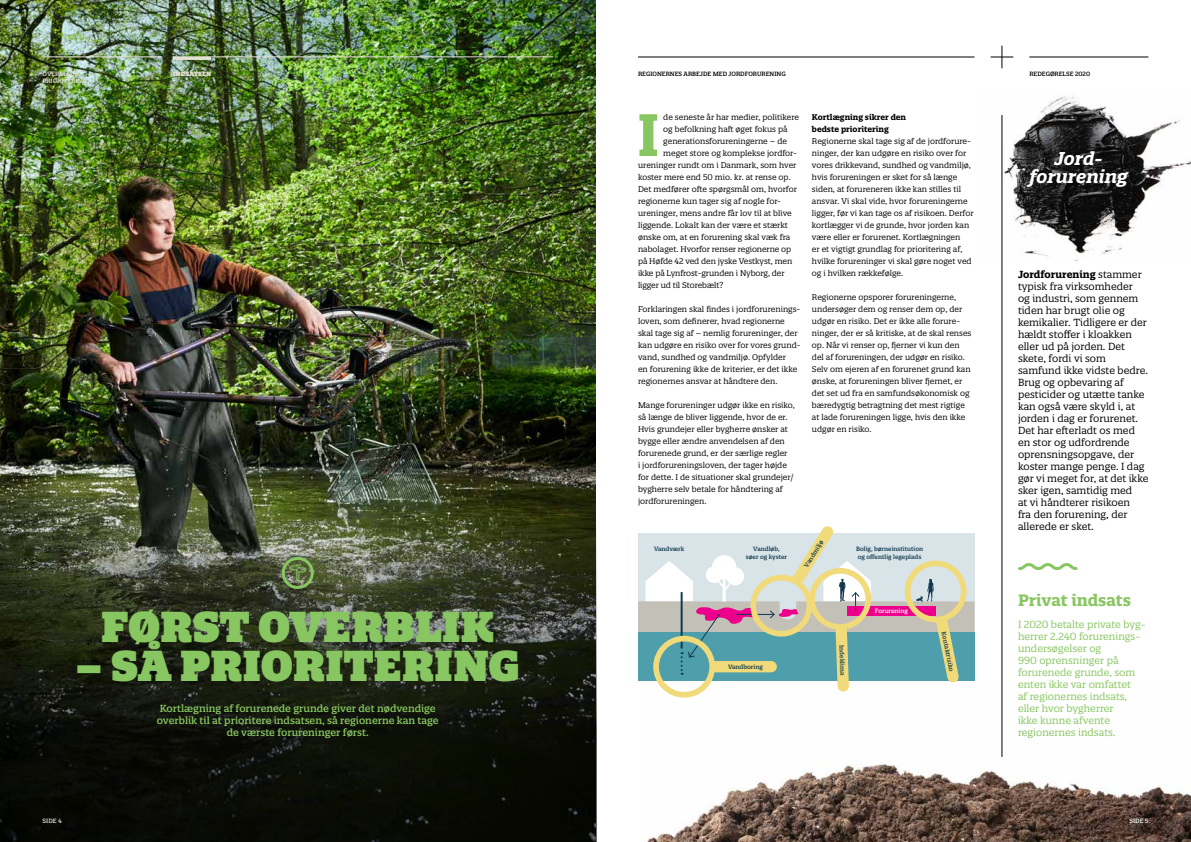
<style>
.page{position:relative;width:1191px;height:842px;background:#fff}
.page>*{position:absolute;margin:0;border:0;box-sizing:border-box;transform-origin:0 0}
.t1{font:700 58px "Quatro Slab";color:#87c661}
.t2{font:900 42px "Quatro Slab";color:#87c661}
.t3{font:italic 700 18px/18px "Quatro Slab";color:#fff;text-align:center}
.t4{font:700 16px "Quatro Slab";color:#87c661}
.t5{font:10px/12px "Quatro Slab";color:#000}
.t6{font:10px/12px "Quatro Slab";color:#87c661}
.t7{font:500 10px/12px "Quatro Slab";color:#87c661;text-align:center}
.t8{font:8px/12px "Quatro Slab";color:#000}
.t9{font:700 8px/12px "Quatro Slab";color:#000}
.t10{font:500 6px/8px "Quatro Slab";color:#11384e;text-align:center}
.t11{font:500 6px "Quatro Slab";color:#000}
.t12{font:500 6px/7.2px "Quatro Slab";color:#e3e0d4}
.t13{font:500 6px "Quatro Slab";color:#fff}
.t14{font:900 6px "Quatro Slab";color:#e3e0d4}
.s1{font-weight:700}
</style>
<div class="page">
<img style="left:647px;top:683px;width:544px;height:159px">
<img style="left:0;top:0;width:595px;height:490px">
<svg style="left:0;top:490px;width:596px;height:352px"></svg>
<img style="left:1002px;top:95px;width:189px;height:165px">
<svg style="left:282px;top:557px;width:32px;height:32px"></svg>
<hr style="left:1001px;top:115px;width:1px;height:642px;background:#000">
<svg style="left:1018px;top:563px;width:59px;height:7px"></svg>
<svg style="left:638px;top:526px;width:336px;height:172px"></svg>
<hr style="left:638px;top:57px;width:336px;height:1px;background:#000">
<hr style="left:1029px;top:57px;width:119px;height:1px;background:#000">
<svg style="left:990px;top:46px;width:23px;height:22px"></svg>
<hr style="left:43px;top:57px;width:119px;height:1px;background:#e3e0d4">
<hr style="left:173px;top:57px;width:380px;height:1px;background:#e3e0d4">
<hr style="left:173px;top:57px;width:38px;height:3px;background:#e3e0d4">
<p class="t12" style="left:43px;top:70px;width:46px">OVERBLIK &amp;<br>PRIORITERING</p>
<p class="t14" style="left:173px;top:70px;width:40px">INDSATSEN</p>
<p class="t11" style="left:638px;top:70px;width:149px">REGIONERNES ARBEJDE MED JORDFORURENING</p>
<p class="t11" style="left:1029px;top:70px;width:62px">REDEGØRELSE 2020</p>
<h1 class="t1" style="left:637px;top:98px;width:24px">I</h1>
<p class="t8" style="left:663px;top:111px;width:137px">de seneste år har medier, politikere</p>
<p class="t8" style="left:663px;top:123px;width:126px">og befolkning haft øget fokus på</p>
<p class="t8" style="left:663px;top:135px;width:125px">generationsforureningerne – de</p>
<p class="t8" style="left:663px;top:147px;width:135px">meget store og komplekse jordfor-</p>
<p class="t8" style="left:638px;top:159px;width:160px">ureninger rundt om i Danmark, som hver</p>
<p class="t8" style="left:638px;top:171px;width:154px">koster mere end 50 mio. kr. at rense op.</p>
<p class="t8" style="left:638px;top:183px;width:160px">Det medfører ofte spørgsmål om, hvorfor</p>
<p class="t8" style="left:638px;top:195px;width:145px">regionerne kun tager sig af nogle for-</p>
<p class="t8" style="left:638px;top:207px;width:155px">ureninger, mens andre får lov til at blive</p>
<p class="t8" style="left:638px;top:219px;width:151px">liggende. Lokalt kan der være et stærkt</p>
<p class="t8" style="left:638px;top:231px;width:154px">ønske om, at en forurening skal væk fra</p>
<p class="t8" style="left:638px;top:243px;width:155px">nabolaget. Hvorfor renser regionerne op</p>
<p class="t8" style="left:638px;top:255px;width:156px">på Høfde 42 ved den jyske Vestkyst, men</p>
<p class="t8" style="left:638px;top:267px;width:148px">ikke på Lynfrost-grunden i Nyborg, der</p>
<p class="t8" style="left:638px;top:279px;width:87px">ligger ud til Storebælt?</p>
<p class="t8" style="left:638px;top:303px;width:164px">Forklaringen skal findes i jordforurenings&shy;loven, som definerer, hvad regionerne skal tage sig af – nemlig forureninger, der kan udgøre en risiko over for vores grund&shy;vand, sundhed og vandmiljø. Opfylder<br>en forurening ikke de kriterier, er det ikke regionernes ansvar at håndtere den.</p>
<p class="t8" style="left:638px;top:399px;width:158px">Mange forureninger udgør ikke en risiko, så længe de bliver liggende, hvor de er.<br>Hvis grundejer eller bygherre ønsker at bygge eller ændre anvendelsen af den forurenede grund, er der særlige regler<br>i jordforureningsloven, der tager højde for dette. I de situationer skal grundejer/ bygherre selv betale for håndtering af jordforureningen.</p>
<p class="t9" style="left:812px;top:111px;width:96px">Kortlægning sikrer den bedste prioritering</p>
<p class="t8" style="left:812px;top:135px;width:163px">Regionerne skal tage sig af de jordforure&shy;ninger, der kan udgøre en risiko over for vores drikkevand, sundhed og vandmiljø, hvis forureningen er sket for så længe siden, at forureneren ikke kan stilles til ansvar. Vi skal vide, hvor forureningerne ligger, før vi kan tage os af risikoen. Derfor kortlægger vi de grunde, hvor jorden kan være eller er forurenet. Kortlægningen<br>er et vigtigt grundlag for prioritering af, hvilke forureninger vi skal gøre noget ved og i hvilken rækkefølge.</p>
<p class="t8" style="left:812px;top:291px;width:161px">Regionerne opsporer forureningerne, undersøger dem og renser dem op, der udgør en risiko. Det er ikke alle forure&shy;ninger, der er så kritiske, at de skal renses op. Når vi renser op, fjerner vi kun den del af forureningen, der udgør en risiko.<br>Selv om ejeren af en forurenet grund kan ønske, at forureningen bliver fjernet, er det set ud fra en samfundsøkonomisk og bæredygtig betragtning det mest rigtige at lade forureningen ligge, hvis den ikke udgør en risiko.</p>
<h3 class="t3" style="left:1029px;top:150px;width:100px">Jord&shy;forurening</h3>
<p class="t5" style="left:1018px;top:269px;width:132px"><span class="s1">Jordforurening</span> stammer typisk fra virksomheder<br>og industri, som gennem tiden har brugt olie og kemikalier. Tidligere er der hældt stoffer i kloakken eller ud på jorden. Det skete, fordi vi som samfund ikke vidste bedre.<br>Brug og opbevaring af pesticider og utætte tanke kan også være skyld i, at jorden i dag er forurenet.<br>Det har efterladt os med en stor og udfordrende oprensningsopgave, der koster mange penge. I dag gør vi meget for, at det ikke sker igen, samtidig med<br>at vi håndterer risikoen<br>fra den forurening, der allerede er sket.</p>
<p class="t10" style="left:802px;top:565px;width:32px;rotate:-58deg">Vandmiljø</p>
<p class="t10" style="left:654px;top:545px;width:32px">Vandværk</p>
<p class="t10" style="left:746px;top:545px;width:43px">Vandløb,<br>søer og kyster</p>
<p class="t10" style="left:856px;top:545px;width:68px;text-align:left">Bolig, børneinstitution og offentlig legeplads</p>
<h2 class="t2" style="left:101px;top:601px;width:395px">FØRST OVERBLIK</h2>
<h2 class="t2" style="left:76px;top:640px;width:445px">– SÅ PRIORITERING</h2>
<p class="t7" style="left:157px;top:703px;width:283px">Kortlægning af forurenede grunde giver det nødvendige overblik til at prioritere indsatsen, så regionerne kan tage de værste forureninger først.</p>
<p class="t10" style="left:728px;top:663px;width:36px">Vandboring</p>
<p class="t10" style="left:845px;top:645px;width:32px;rotate:88deg">Indeklima</p>
<p class="t13" style="left:875px;top:607px;width:35px">Forurening</p>
<p class="t10" style="left:947px;top:631px;width:42px;rotate:78deg">Kontaktrisiko</p>
<h3 class="t4" style="left:1018px;top:590px;width:114px">Privat indsats</h3>
<p class="t6" style="left:1018px;top:618px;width:129px">I 2020 betalte private byg&shy;herrer 2.240 forurenings&shy;undersøgelser og<br>990 oprensninger på forurenede grunde, som enten ikke var omfattet<br>af regionernes indsats, eller hvor bygherrer<br>ikke kunne afvente regionernes indsats.</p>
<p class="t12" style="left:43px;top:817px;width:21px">SIDE 4</p>
<p class="t13" style="left:1129px;top:817px;width:21px">SIDE 5</p>
</div>
